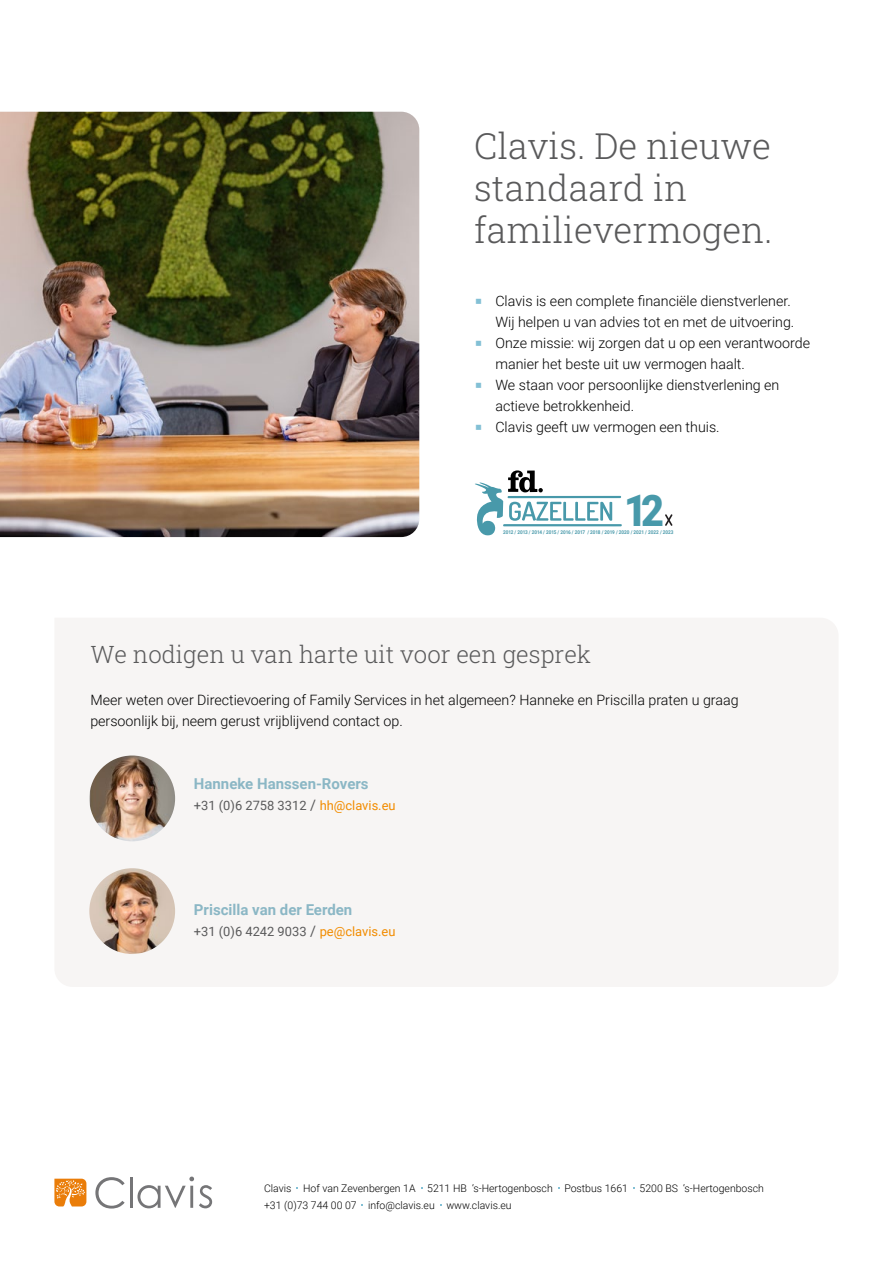
<style>
.page{position:relative;width:893px;height:1263px;background:#fff}
.page>*{position:absolute;margin:0;border:0;box-sizing:border-box;transform-origin:0 0}
.t1{font:900 43.65px "Roboto";color:#4899aa;scale:.91 1}
.t2{font:36px/42px "Roboto Slab";color:#5a5a5b}
.t3{font:24px "Roboto Slab";color:#5a5a5b}
.t4{font:700 15px "Roboto";color:#8bb7c5}
.t5{font:300 14.25px/21px "Roboto";color:#000}
.t6{font:12.9px "Roboto";color:#5a5a5b}
.t7{font:300 10.5px/16.5px "Roboto";color:#000}
.t8{font:700 5.1px "Roboto";letter-spacing:-.01em;color:#4899aa;scale:.91 1}
.s1{font-size:14.4px}
.s2{color:#f28c00}
</style>
<div class="page">
<div style="left:55px;top:618px;width:783px;height:369px;background:#f7f5f4"></div>
<img style="left:89px;top:868px;width:86px;height:86px;border-radius:43px">
<svg style="left:95px;top:1177px;width:30px;height:31px"></svg>
<hr style="left:130px;top:1177px;width:3px;height:31px;background:#757577">
<svg style="left:137px;top:1176px;width:75px;height:32px"></svg>
<svg style="left:54px;top:1179px;width:32px;height:27px"></svg>
<img style="left:89px;top:755px;width:86px;height:86px;border-radius:43px">
<img style="left:0;top:112px;width:419px;height:425px">
<svg style="left:475px;top:470px;width:147px;height:66px"></svg>
<svg style="left:665px;top:514px;width:7px;height:12px"></svg>
<h2 class="t2" style="left:474px;top:124px;width:300px">Clavis. De nieuwe standaard in familievermogen.</h2>
<p class="t5" style="left:495px;top:290px;width:316px">Clavis is een complete financiële dienstverlener.<br>Wij helpen u van advies tot en met de uitvoering.<br>Onze missie: wij zorgen dat u op een verantwoorde manier het beste uit uw vermogen haalt.<br>We staan voor persoonlijke dienstverlening en actieve betrokkenheid.<br>Clavis geeft uw vermogen een thuis.</p>
<h1 class="t1" style="left:624px;top:480px;width:45px">12</h1>
<p class="t8" style="left:503px;top:529px;width:189px">2012 / 2013 / 2014 / 2015 / 2016 / 2017 / 2018 / 2019 / 2020 / 2021 / 2022 / 2023</p>
<h3 class="t3" style="left:90px;top:638px;width:502px">We nodigen u van harte uit voor een gesprek</h3>
<p class="t5" style="left:90px;top:689px;width:650px">Meer weten over Directievoering of Family Services in het algemeen? Hanneke en Priscilla praten u graag persoonlijk bij, neem gerust vrijblijvend contact op.</p>
<p class="t4" style="left:194px;top:773px;width:176px">Hanneke Hanssen-Rovers</p>
<p class="t6" style="left:194px;top:796px;width:203px">+31 (0)6 2758 3312 <span class="s1">/</span> <span class="s2">hh@clavis.eu</span></p>
<p class="t4" style="left:194px;top:899px;width:160px">Priscilla van der Eerden</p>
<p class="t6" style="left:194px;top:922px;width:203px">+31 (0)6 4242 9033 <span class="s1">/</span> <span class="s2">pe@clavis.eu</span></p>
<p class="t7" style="left:264px;top:1180px;width:501px">Clavis Hof van Zevenbergen 1A 5211 HB ‘s-Hertogenbosch Postbus 1661 5200 BS ‘s-Hertogenbosch +31 (0)73 744 00 07 info@clavis.eu www.clavis.eu</p>
</div>
